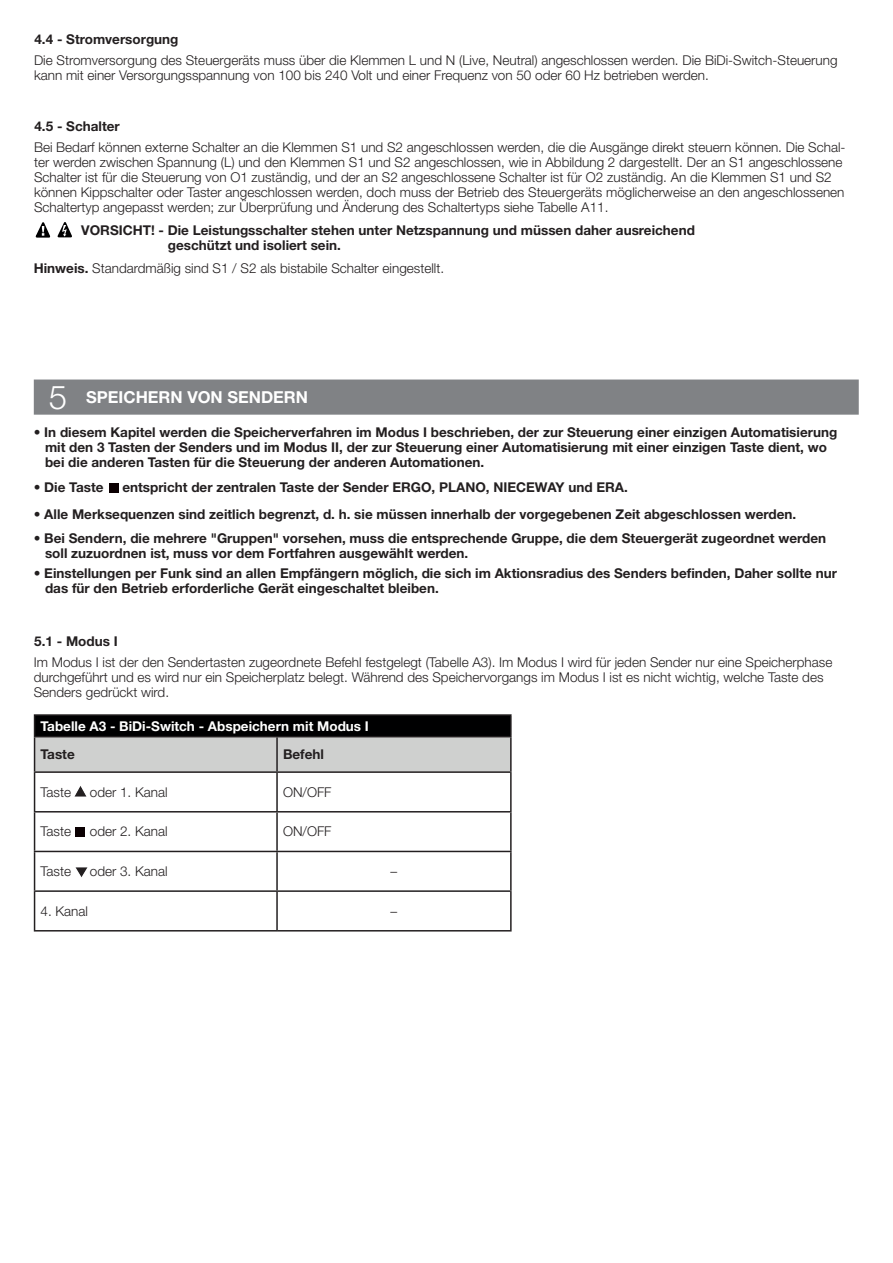
<style>
.page{position:relative;width:893px;height:1263px;background:#fff}
.page>*{position:absolute;margin:0;border:0;box-sizing:border-box;transform-origin:0 0}
.t1{font:300 33px "Helvetica Neue LT Pro";color:#fff}
.t2{font:700 16.5px "Helvetica Neue LT Pro";color:#fff}
.t3{font:300 13.5px/15px "Helvetica Neue LT Pro";color:#231f20}
.t4{font:700 13.5px "Helvetica Neue LT Pro";color:#231f20}
.t5{font:700 13.5px "Helvetica Neue LT Pro";color:#fff}
.s1{font-weight:700}
</style>
<div class="page">
<svg style="left:35px;top:222px;width:37px;height:16px"></svg>
<div style="left:34px;top:379px;width:825px;height:36px;background:#808285"></div>
<div style="left:109px;top:483px;width:10px;height:9px;background:#0b0002"></div>
<hr style="left:34px;top:714px;width:243px;height:2px;background:#231f20">
<svg style="left:34px;top:716px;width:476px;height:55px;background:#808180"></svg>
<hr style="left:277px;top:714px;width:235px;height:2px;background:#231f20">
<hr style="left:510px;top:716px;width:2px;height:20px;background:#231f20">
<hr style="left:34px;top:736px;width:243px;height:1px;background:#231f20">
<hr style="left:34px;top:737px;width:1px;height:34px;background:#231f20">
<hr style="left:277px;top:736px;width:235px;height:1px;background:#231f20">
<hr style="left:276px;top:737px;width:2px;height:34px;background:#231f20">
<hr style="left:510px;top:737px;width:2px;height:34px;background:#231f20">
<hr style="left:34px;top:771px;width:243px;height:2px;background:#231f20">
<hr style="left:34px;top:773px;width:1px;height:38px;background:#231f20">
<hr style="left:277px;top:771px;width:235px;height:2px;background:#231f20">
<hr style="left:276px;top:773px;width:2px;height:38px;background:#231f20">
<hr style="left:510px;top:773px;width:2px;height:38px;background:#231f20">
<hr style="left:34px;top:811px;width:243px;height:1px;background:#231f20">
<hr style="left:34px;top:812px;width:1px;height:39px;background:#231f20">
<hr style="left:277px;top:811px;width:235px;height:1px;background:#231f20">
<hr style="left:276px;top:812px;width:2px;height:39px;background:#231f20">
<hr style="left:510px;top:812px;width:2px;height:39px;background:#231f20">
<hr style="left:34px;top:851px;width:243px;height:1px;background:#231f20">
<hr style="left:34px;top:852px;width:1px;height:38px;background:#231f20">
<hr style="left:277px;top:851px;width:235px;height:1px;background:#231f20">
<hr style="left:276px;top:852px;width:2px;height:38px;background:#231f20">
<hr style="left:510px;top:852px;width:2px;height:38px;background:#231f20">
<hr style="left:34px;top:890px;width:243px;height:2px;background:#231f20">
<hr style="left:34px;top:892px;width:1px;height:38px;background:#231f20">
<hr style="left:277px;top:890px;width:235px;height:2px;background:#231f20">
<hr style="left:276px;top:892px;width:2px;height:38px;background:#231f20">
<hr style="left:510px;top:892px;width:2px;height:38px;background:#231f20">
<hr style="left:34px;top:930px;width:243px;height:1px;background:#231f20">
<hr style="left:277px;top:930px;width:235px;height:1px;background:#231f20">
<svg style="left:75px;top:786px;width:11px;height:10px"></svg>
<svg style="left:75px;top:867px;width:12px;height:10px"></svg>
<div style="left:75px;top:827px;width:10px;height:10px;background:#0b0002"></div>
<p class="t4" style="left:34px;top:31px;width:146px">4.4 - Stromversorgung</p>
<p class="t3" style="left:34px;top:52px;width:805px">Die Stromversorgung des Steuergeräts muss über die Klemmen L und N (Live, Neutral) angeschlossen werden. Die BiDi-Switch-Steuerung kann mit einer Versorgungsspannung von 100 bis 240 Volt und einer Frequenz von 50 oder 60 Hz betrieben werden.</p>
<p class="t4" style="left:34px;top:118px;width:87px">4.5 - Schalter</p>
<p class="t3" style="left:34px;top:139px;width:813px">Bei Bedarf können externe Schalter an die Klemmen S1 und S2 angeschlossen werden, die die Ausgänge direkt steuern können. Die Schal&shy;ter werden zwischen Spannung (L) und den Klemmen S1 und S2 angeschlossen, wie in Abbildung 2 dargestellt. Der an S1 angeschlossene Schalter ist für die Steuerung von O1 zuständig, und der an S2 angeschlossene Schalter ist für O2 zuständig. An die Klemmen S1 und S2 können Kippschalter oder Taster angeschlossen werden, doch muss der Betrieb des Steuergeräts möglicherweise an den angeschlossenen Schaltertyp angepasst werden; zur Überprüfung und Änderung des Schaltertyps siehe Tabelle A11.</p>
<p class="t4" style="left:81px;top:222px;width:615px">VORSICHT! - Die Leistungsschalter stehen unter Netzspannung und müssen daher ausreichend</p>
<p class="t4" style="left:168px;top:237px;width:174px">geschützt und isoliert sein.</p>
<p class="t3" style="left:34px;top:261px;width:412px"><span class="s1">Hinweis.</span> Standardmäßig sind S1 / S2 als bistabile Schalter eingestellt.</p>
<p class="t1" style="left:46px;top:376px;width:20px">1</p>
<p class="t1" style="left:49px;top:377px;width:20px">5</p>
<p class="t2" style="left:86px;top:387px;width:223px">SPEICHERN VON SENDERN</p>
<p class="t4" style="left:34px;top:424px;width:805px">• In diesem Kapitel werden die Speicherverfahren im Modus I beschrieben, der zur Steuerung einer einzigen Automatisierung</p>
<p class="t4" style="left:45px;top:439px;width:783px">mit den 3 Tasten der Senders und im Modus II, der zur Steuerung einer Automatisierung mit einer einzigen Taste dient, wo</p>
<p class="t4" style="left:45px;top:453px;width:441px">bei die anderen Tasten für die Steuerung der anderen Automationen.</p>
<p class="t4" style="left:34px;top:479px;width:71px">• Die Taste</p>
<p class="t4" style="left:122px;top:479px;width:507px">entspricht der zentralen Taste der Sender ERGO, PLANO, NIECEWAY und ERA.</p>
<p class="t4" style="left:34px;top:506px;width:764px">• Alle Merksequenzen sind zeitlich begrenzt, d. h. sie müssen innerhalb der vorgegebenen Zeit abgeschlossen werden.</p>
<p class="t4" style="left:34px;top:530px;width:794px">• Bei Sendern, die mehrere "Gruppen" vorsehen, muss die entsprechende Gruppe, die dem Steuergerät zugeordnet werden</p>
<p class="t4" style="left:45px;top:545px;width:425px">soll zuzuordnen ist, muss vor dem Fortfahren ausgewählt werden.</p>
<p class="t4" style="left:34px;top:565px;width:805px">• Einstellungen per Funk sind an allen Empfängern möglich, die sich im Aktionsradius des Senders befinden, Daher sollte nur</p>
<p class="t4" style="left:45px;top:580px;width:395px">das für den Betrieb erforderliche Gerät eingeschaltet bleiben.</p>
<p class="t4" style="left:34px;top:633px;width:85px">5.1 - Modus I</p>
<p class="t3" style="left:34px;top:655px;width:800px">Im Modus I ist der den Sendertasten zugeordnete Befehl festgelegt (Tabelle A3). Im Modus I wird für jeden Sender nur eine Speicherphase</p>
<p class="t3" style="left:34px;top:670px;width:791px">durchgeführt und es wird nur ein Speicherplatz belegt. Während des Speichervorgangs im Modus I ist es nicht wichtig, welche Taste des</p>
<p class="t3" style="left:34px;top:684px;width:137px">Senders gedrückt wird.</p>
<p class="t5" style="left:41px;top:717px;width:330px">Tabelle A3 - BiDi-Switch - Abspeichern mit Modus I</p>
<p class="t4" style="left:41px;top:746px;width:36px">Taste</p>
<p class="t4" style="left:283px;top:746px;width:42px">Befehl</p>
<p class="t3" style="left:41px;top:784px;width:32px">Taste</p>
<p class="t3" style="left:90px;top:784px;width:79px">oder 1. Kanal</p>
<p class="t3" style="left:283px;top:784px;width:50px">ON/OFF</p>
<p class="t3" style="left:41px;top:824px;width:32px">Taste</p>
<p class="t3" style="left:90px;top:824px;width:79px">oder 2. Kanal</p>
<p class="t3" style="left:283px;top:824px;width:50px">ON/OFF</p>
<p class="t3" style="left:41px;top:863px;width:32px">Taste</p>
<p class="t3" style="left:90px;top:863px;width:79px">oder 3. Kanal</p>
<p class="t3" style="left:391px;top:863px;width:8px">–</p>
<p class="t3" style="left:41px;top:903px;width:49px">4. Kanal</p>
<p class="t3" style="left:391px;top:903px;width:8px">–</p>
</div>
